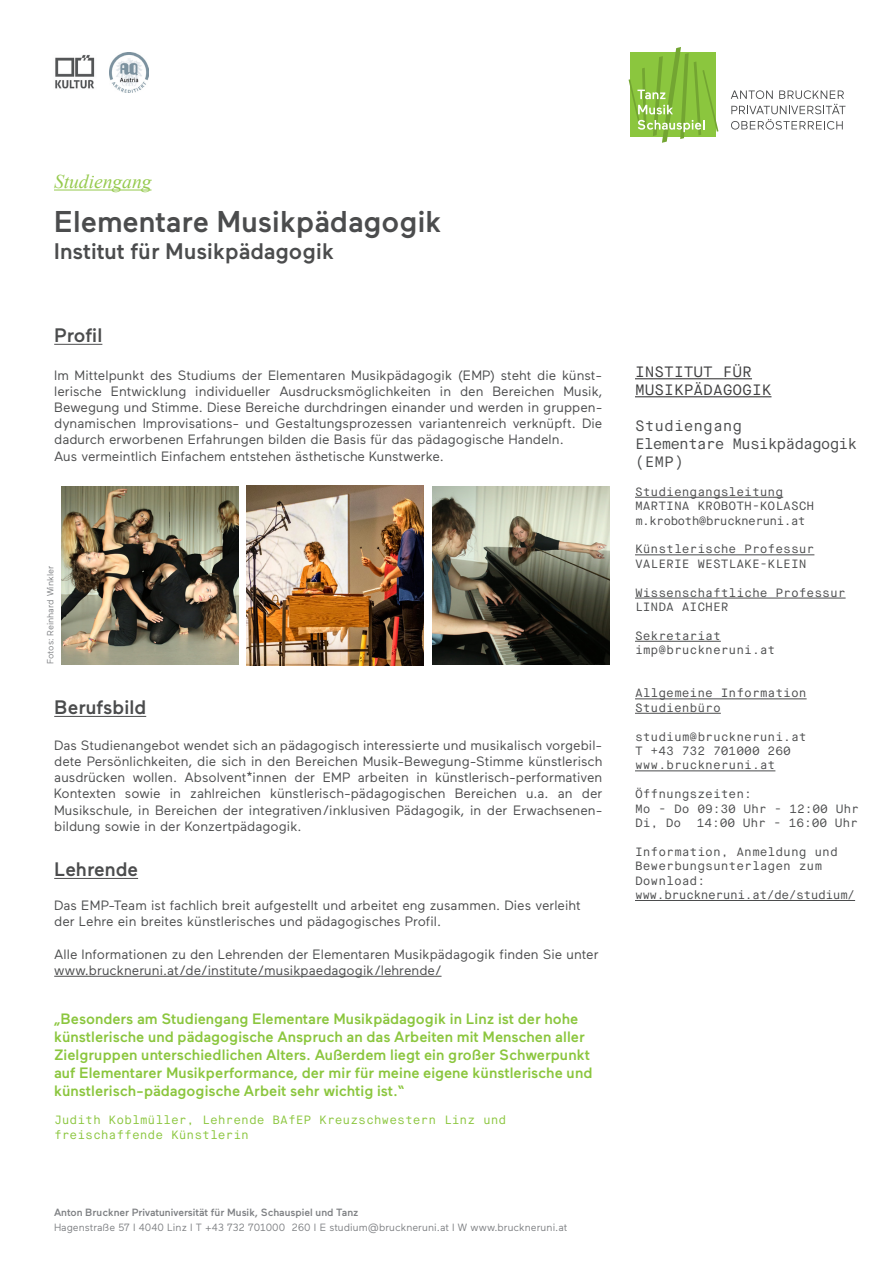
<style>
.page{position:relative;width:893px;height:1263px;background:#fff}
.page>*{position:absolute;margin:0;border:0;box-sizing:border-box;transform-origin:0 0}
.t1{font:500 30px "Maax";color:#4b4c4d}
.t2{font:500 22.5px "Maax";color:#4b4c4d}
.t3{font:500 19.5px "Maax";color:#4b4c4d}
.t4{font:italic 19.5px "Times New Roman";color:#96ca4e}
.t5{font:500 15px/18px "Maax";color:#8bc63e}
.t6{font:15px/18px "Maison Neue Mono";letter-spacing:-.06em;color:#4b4c4d}
.t7{font:15px/18px "Maison Neue Mono";color:#3e3e3f}
.t8{font:13.5px/16.2px "Maax";color:#4b4c4d}
.t9{font:12px/14.4px "Maison Neue Mono";color:#4b4c4d}
.t10{font:12px/14.4px "Maison Neue Mono";color:#8bc63e}
.t11{font:10.5px "Maax";color:#808285}
.t12{font:500 10.5px "Maax";color:#808285}
.t13{font:9px "Maax";color:#808285}
</style>
<div class="page">
<svg style="left:731px;top:90px;width:114px;height:40px"></svg>
<svg style="left:628px;top:47px;width:90px;height:96px"></svg>
<hr style="left:54px;top:344px;width:48px;height:1px;background:#4b4c4d">
<hr style="left:635px;top:378px;width:117px;height:1px;background:#3e3e3f">
<hr style="left:635px;top:396px;width:136px;height:1px;background:#3e3e3f">
<hr style="left:635px;top:497px;width:148px;height:1px;background:#4b4c4d">
<hr style="left:635px;top:554px;width:179px;height:1px;background:#4b4c4d">
<hr style="left:635px;top:598px;width:211px;height:1px;background:#4b4c4d">
<hr style="left:635px;top:641px;width:86px;height:1px;background:#4b4c4d">
<hr style="left:635px;top:698px;width:172px;height:1px;background:#4b4c4d">
<hr style="left:635px;top:713px;width:86px;height:1px;background:#4b4c4d">
<hr style="left:635px;top:770px;width:140px;height:1px;background:#4b4c4d">
<hr style="left:635px;top:900px;width:220px;height:1px;background:#4b4c4d">
<hr style="left:54px;top:716px;width:92px;height:1px;background:#4b4c4d">
<hr style="left:54px;top:878px;width:84px;height:1px;background:#4b4c4d">
<hr style="left:54px;top:976px;width:388px;height:1px;background:#4b4c4d">
<img style="left:61px;top:486px;width:177px;height:178px">
<img style="left:433px;top:486px;width:177px;height:178px">
<img style="left:247px;top:485px;width:177px;height:180px">
<img style="left:55px;top:55px;width:40px;height:34px">
<img style="left:109px;top:53px;width:39px;height:39px">
<hr style="left:54px;top:190px;width:97px;height:1px;background:#96ca4e">
<h3 class="t4" style="left:54px;top:168px;width:99px">Studiengang</h3>
<h1 class="t1" style="left:54px;top:205px;width:389px">Elementare Musikpädagogik</h1>
<h2 class="t2" style="left:54px;top:239px;width:282px">Institut für Musikpädagogik</h2>
<h3 class="t3" style="left:54px;top:324px;width:50px">Profil</h3>
<p class="t8" style="left:54px;top:367px;width:550px">Im Mittelpunkt des Studiums der Elementaren Musikpädagogik (EMP) steht die künst&shy;lerische Entwicklung individueller Ausdrucksmöglichkeiten in den Bereichen Musik, Bewegung und Stimme. Diese Bereiche durchdringen einander und werden in gruppen&shy;dynamischen Improvisations- und Gestaltungsprozessen variantenreich verknüpft. Die dadurch erworbenen Erfahrungen bilden die Basis für das pädagogische Handeln.<br>Aus vermeintlich Einfachem entstehen ästhetische Kunstwerke.</p>
<p class="t7" style="left:635px;top:363px;width:138px">INSTITUT FÜR<br>MUSIKPÄDAGOGIK</p>
<p class="t6" style="left:635px;top:417px;width:224px">Studiengang<br>Elementare Musikpädagogik (EMP)</p>
<p class="t9" style="left:635px;top:484px;width:181px">Studiengangsleitung<br>MARTINA KROBOTH-KOLASCH m.kroboth@bruckneruni.at</p>
<p class="t9" style="left:635px;top:542px;width:181px">Künstlerische Professur<br>VALERIE WESTLAKE-KLEIN</p>
<p class="t9" style="left:635px;top:585px;width:212px">Wissenschaftliche Professur<br>LINDA AICHER</p>
<p class="t9" style="left:635px;top:628px;width:142px">Sekretariat imp@bruckneruni.at</p>
<p class="t9" style="left:635px;top:686px;width:173px">Allgemeine Information<br>Studienbüro</p>
<p class="t9" style="left:635px;top:729px;width:173px">studium@bruckneruni.at<br>T +43 732 701000 260 www.bruckneruni.at</p>
<p class="t9" style="left:635px;top:787px;width:225px">Öffnungszeiten:<br>Mo - Do 09:30 Uhr - 12:00 Uhr<br>Di, Do</p>
<p class="t13" style="left:46px;top:664px;width:100px;rotate:-90deg">Fotos: Reinhard Winkler</p>
<h3 class="t3" style="left:54px;top:697px;width:94px">Berufsbild</h3>
<p class="t8" style="left:54px;top:737px;width:550px;text-align:justify">Das Studienangebot wendet sich an pädagogisch interessierte und musikalisch vorgebil&shy;dete Persönlichkeiten, die sich in den Bereichen Musik-Bewegung-Stimme künstlerisch ausdrücken wollen. Absolvent*innen der EMP arbeiten in künstlerisch-performativen Kontexten sowie in zahlreichen künstlerisch-pädagogischen Bereichen u.a. an der Musikschule, in Bereichen der integrativen/inklusiven Pädagogik, in der Erwachsenen&shy;bildung sowie in der Konzertpädagogik.</p>
<h3 class="t3" style="left:54px;top:859px;width:85px">Lehrende</h3>
<p class="t8" style="left:54px;top:897px;width:528px">Das EMP-Team ist fachlich breit aufgestellt und arbeitet eng zusammen. Dies verleiht der Lehre ein breites künstlerisches und pädagogisches Profil.</p>
<p class="t8" style="left:54px;top:946px;width:546px">Alle Informationen zu den Lehrenden der Elementaren Musikpädagogik finden Sie unter www.bruckneruni.at/de/institute/musikpaedagogik/lehrende/</p>
<p class="t9" style="left:697px;top:816px;width:163px">14:00 Uhr - 16:00 Uhr</p>
<p class="t9" style="left:635px;top:844px;width:222px">Information, Anmeldung und<br>Bewerbungsunterlagen zum<br>Download: www.bruckneruni.at/de/studium/</p>
<p class="t5" style="left:54px;top:1009px;width:540px">„Besonders am Studiengang Elementare Musikpädagogik in Linz ist der hohe künstlerische und pädagogische Anspruch an das Arbeiten mit Menschen aller Zielgruppen unterschiedlichen Alters. Außerdem liegt ein großer Schwerpunkt auf Elementarer Musikperformance, der mir für meine eigene künstlerische und künstlerisch-pädagogische Arbeit sehr wichtig ist.“</p>
<p class="t10" style="left:54px;top:1113px;width:454px">Judith Koblmüller, Lehrende BAfEP Kreuzschwestern Linz und freischaffende Künstlerin</p>
<p class="t12" style="left:54px;top:1206px;width:306px">Anton Bruckner Privatuniversität für Musik, Schauspiel und Tanz</p>
<p class="t11" style="left:54px;top:1221px;width:515px">Hagenstraße 57 I 4040 Linz I T +43 732 701000 260 I E studium@bruckneruni.at I W www.bruckneruni.at</p>
</div>
